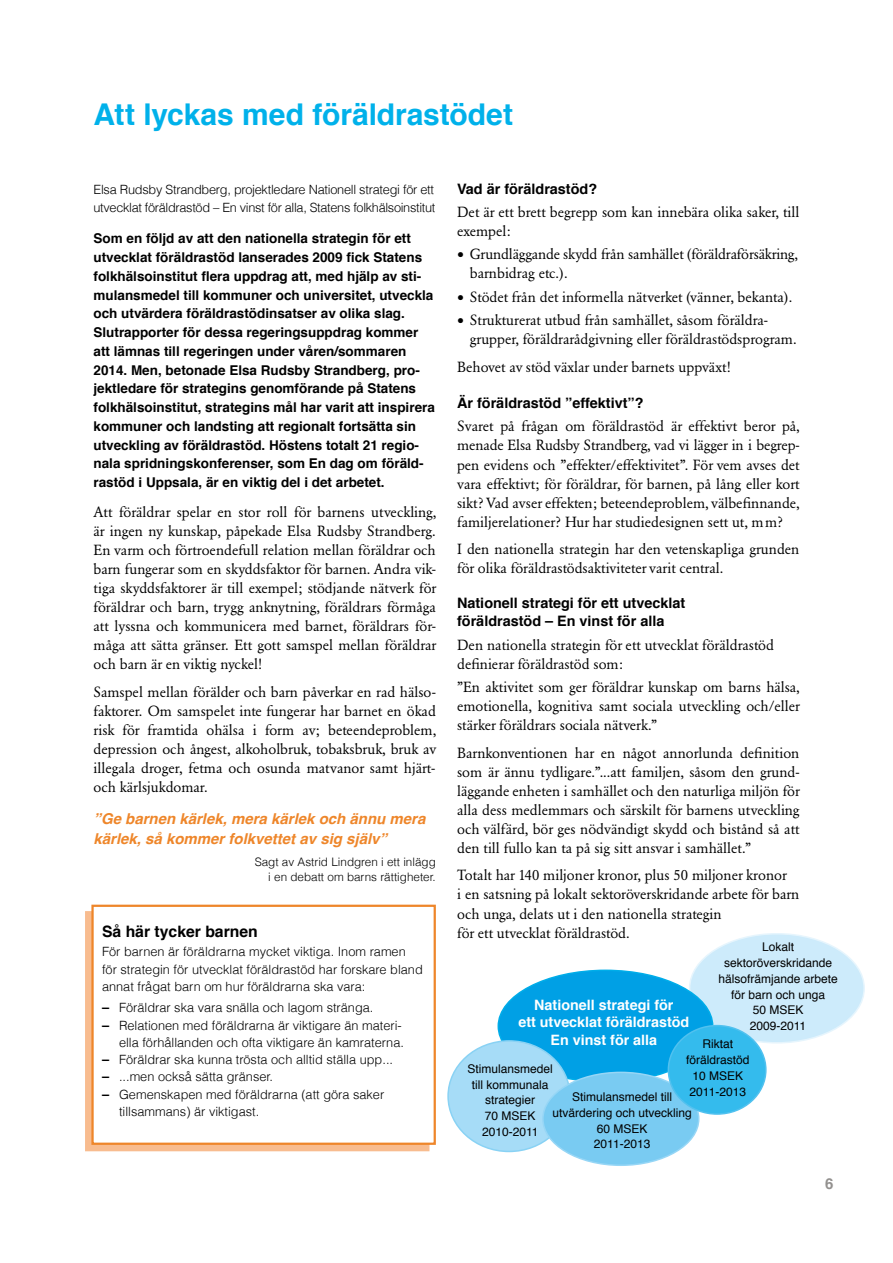
<style>
.page{position:relative;width:893px;height:1263px;background:#fff}
.page>*{position:absolute;margin:0;border:0;box-sizing:border-box;transform-origin:0 0}
.t1{font:700 30px "Helvetica";letter-spacing:-.005em;color:#00b1ea}
.t2{font:700 15.75px "Helvetica";color:#000}
.t3{font:italic 700 15px/19.5px "Helvetica";color:#ee862a}
.t4{font:700 15px "Helvetica";color:#93918f}
.t5{font:14.55px/19px "Garamond Berth BQ";color:#000}
.t6{font:700 14.4px/18px "Helvetica";color:#000}
.t7{font:700 14.25px/17.5px "Helvetica";color:#fff;text-align:center}
.t8{font:700 13.5px/18.8px "Helvetica";color:#000}
.t9{font:300 12.75px/17.2px "Helvetica";color:#000}
.t10{font:300 12.75px/17.7px "Helvetica";letter-spacing:-.025em;color:#000}
.t11{font:12px/15.8px "Helvetica";color:#000;text-align:center}
.t12{font:300 11.7px/15px "Helvetica";color:#000;text-align:right}
.s1{font-weight:700}
.s2{font-size:21px}
</style>
<div class="page">
<div style="left:85px;top:911px;width:344px;height:240px;background:#f8bc8f"></div>
<div style="left:91px;top:905px;width:345px;height:240px;background:#fff;border:2px solid #ee862a"></div>
<div style="left:690px;top:934px;width:174px;height:109px;background:#cdebfb;border-radius:50%"></div>
<div style="left:498px;top:970px;width:215px;height:112px;background:#00a0e5;border-radius:50%"></div>
<div style="left:448px;top:1041px;width:122px;height:110px;background:#a6dcf7;border-radius:50%"></div>
<div style="left:543px;top:1072px;width:156px;height:93px;background:#79cbf2;border-radius:50%"></div>
<div style="left:542px;top:1071px;width:157px;height:95px;border:2px solid #96d6f6;border-radius:50%"></div>
<div style="left:668px;top:1025px;width:98px;height:89px;background:#34bbed;border-radius:50%"></div>
<div style="left:668px;top:1025px;width:99px;height:90px;border:2px solid #51c1ef;border-radius:50%"></div>
<h1 class="t1" style="left:94px;top:90px;width:421px">Att lyckas med föräldrastödet</h1>
<p class="t10" style="left:94px;top:180px;width:343px">Elsa Rudsby Strandberg, projektledare Nationell strategi för ett utvecklat föräldrastöd – En vinst för alla, Statens folkhälsoinstitut</p>
<p class="t8" style="left:94px;top:229px;width:343px">Som en följd av att den nationella strategin för ett utvecklat föräldrastöd lanserades 2009 fick Statens folkhälsoinstitut flera uppdrag att, med hjälp av sti&shy;mulansmedel till kommuner och universitet, utveckla och utvärdera föräldrastödinsatser av olika slag.<br>Slutrapporter för dessa regeringsuppdrag kommer att lämnas till regeringen under våren/sommaren 2014. Men, betonade Elsa Rudsby Strandberg, pro&shy;jektledare för strategins genomförande på Statens folkhälsoinstitut, strategins mål har varit att inspirera kommuner och landsting att regionalt fortsätta sin utveckling av föräldrastöd. Höstens totalt 21 regio&shy;nala spridningskonferenser, som En dag om föräld&shy;rastöd i Uppsala, är en viktig del i det arbetet.</p>
<p class="t5" style="left:94px;top:502px;width:344px;text-align:justify">Att föräldrar spelar en stor roll för barnens utveckling, är ingen ny kunskap, påpekade Elsa Rudsby Strandberg.<br>En varm och förtroendefull relation mellan föräldrar och barn fungerar som en skyddsfaktor för barnen. Andra vik&shy;tiga skyddsfaktorer är till exempel; stödjande nätverk för föräldrar och barn, trygg anknytning, föräldrars förmåga att lyssna och kommunicera med barnet, föräldrars för&shy;måga att sätta gränser. Ett gott samspel mellan föräldrar och barn är en viktig nyckel!</p>
<p class="t5" style="left:94px;top:682px;width:344px;text-align:justify">Samspel mellan förälder och barn påverkar en rad hälso&shy;faktorer. Om samspelet inte fungerar har barnet en ökad risk för framtida ohälsa i form av; beteendeproblem, depression och ångest, alkoholbruk, tobaksbruk, bruk av illegala droger, fetma och osunda matvanor samt hjärt&shy;och kärlsjukdomar.</p>
<p class="t3" style="left:94px;top:809px;width:333px">”Ge barnen kärlek, mera kärlek och ännu mera kärlek, så kommer folkvettet av sig själv”</p>
<p class="t12" style="left:255px;top:854px;width:183px">Sagt av Astrid Lindgren i ett inlägg i en debatt om barns rättigheter.</p>
<p class="t2" style="left:102px;top:919px;width:157px">Så här tycker barnen</p>
<p class="t9" style="left:102px;top:943px;width:322px">För barnen är föräldrarna mycket viktiga. Inom ramen för strategin för utvecklat föräldrastöd har forskare bland annat frågat barn om hur föräldrarna ska vara:</p>
<p class="t9" style="left:102px;top:999px;width:273px"><span class="s1">–</span> Föräldrar ska vara snälla och lagom stränga.</p>
<p class="t9" style="left:102px;top:1016px;width:303px;text-align:right"><span class="s1">–</span> Relationen med föräldrarna är viktigare än materi&shy;ella förhållanden och ofta viktigare än kamraterna.</p>
<p class="t9" style="left:102px;top:1050px;width:293px"><span class="s1">–</span> Föräldrar ska kunna trösta och alltid ställa upp...</p>
<p class="t9" style="left:102px;top:1068px;width:173px"><span class="s1">–</span> ...men också sätta gränser.</p>
<p class="t9" style="left:119px;top:1085px;width:267px;text-indent:-17px"><span class="s1">–</span> Gemenskapen med föräldrarna (att göra saker tillsammans) är viktigast.</p>
<p class="t6" style="left:457px;top:180px;width:142px">Vad är föräldrastöd?</p>
<p class="t5" style="left:457px;top:202px;width:344px">Det är ett brett begrepp som kan innebära olika saker, till exempel:</p>
<p class="t5" style="left:470px;top:245px;width:330px;text-indent:-13px"><span class="s2">•</span> Grundläggande skydd från samhället (föräldraförsäkring, barnbidrag etc.).</p>
<p class="t5" style="left:457px;top:287px;width:337px"><span class="s2">•</span> Stödet från det informella nätverket (vänner, bekanta).</p>
<p class="t5" style="left:470px;top:310px;width:328px;text-indent:-13px"><span class="s2">•</span> Strukturerat utbud från samhället, såsom föräldra&shy;grupper, föräldrarådgivning eller föräldrastödsprogram.</p>
<p class="t5" style="left:457px;top:357px;width:275px">Behovet av stöd växlar under barnets uppväxt!</p>
<p class="t6" style="left:457px;top:394px;width:188px">Är föräldrastöd ”effektivt”?</p>
<p class="t5" style="left:457px;top:417px;width:344px;text-align:justify">Svaret på frågan om föräldrastöd är effektivt beror på, menade Elsa Rudsby Strandberg, vad vi lägger in i begrep&shy;pen evidens och ”effekter/effektivitet”. För vem avses det vara effektivt; för föräldrar, för barnen, på lång eller kort sikt? Vad avser effekten; beteendeproblem, välbefinnande, familjerelationer? Hur har studiedesignen sett ut, mm?</p>
<p class="t5" style="left:457px;top:540px;width:344px">I den nationella strategin har den vetenskapliga grunden för olika föräldrastödsaktiviteter varit central.</p>
<p class="t6" style="left:457px;top:594px;width:230px">Nationell strategi för ett utvecklat föräldrastöd – En vinst för alla</p>
<p class="t5" style="left:457px;top:635px;width:318px">Den nationella strategin för ett utvecklat föräldrastöd definierar föräldrastöd som:</p>
<p class="t5" style="left:457px;top:677px;width:344px;text-align:justify">”En aktivitet som ger föräldrar kunskap om barns hälsa, emotionella, kognitiva samt sociala utveckling och/eller stärker föräldrars sociala nätverk.”</p>
<p class="t5" style="left:457px;top:743px;width:344px;text-align:justify">Barnkonventionen har en något annorlunda definition som är ännu tydligare.”...att familjen, såsom den grund&shy;läggande enheten i samhället och den naturliga miljön för alla dess medlemmars och särskilt för barnens utveckling och välfärd, bör ges nödvändigt skydd och bistånd så att den till fullo kan ta på sig sitt ansvar i samhället.”</p>
<p class="t5" style="left:457px;top:866px;width:344px">Totalt har 140 miljoner kronor, plus 50 miljoner kronor<br>i en satsning på lokalt sektoröverskridande arbete för barn och unga, delats ut i den nationella strategin<br>för ett utvecklat föräldrastöd.</p>
<p class="t11" style="left:718px;top:940px;width:121px">Lokalt sektoröverskridande hälsofrämjande arbete för barn och unga<br>50 MSEK<br>2009-2011</p>
<p class="t7" style="left:518px;top:996px;width:172px">Nationell strategi för<br>ett utvecklat föräldrastöd<br>En vinst för alla</p>
<p class="t11" style="left:468px;top:1061px;width:87px">Stimulansmedel till kommunala strategier<br>70 MSEK<br>2010-2011</p>
<p class="t11" style="left:686px;top:1037px;width:65px">Riktat föräldrastöd<br>10 MSEK<br>2011-2013</p>
<p class="t11" style="left:552px;top:1089px;width:141px">Stimulansmedel till utvärdering och utveckling<br>60 MSEK<br>2011-2013</p>
<p class="t4" style="left:825px;top:1172px;width:10px">6</p>
</div>
